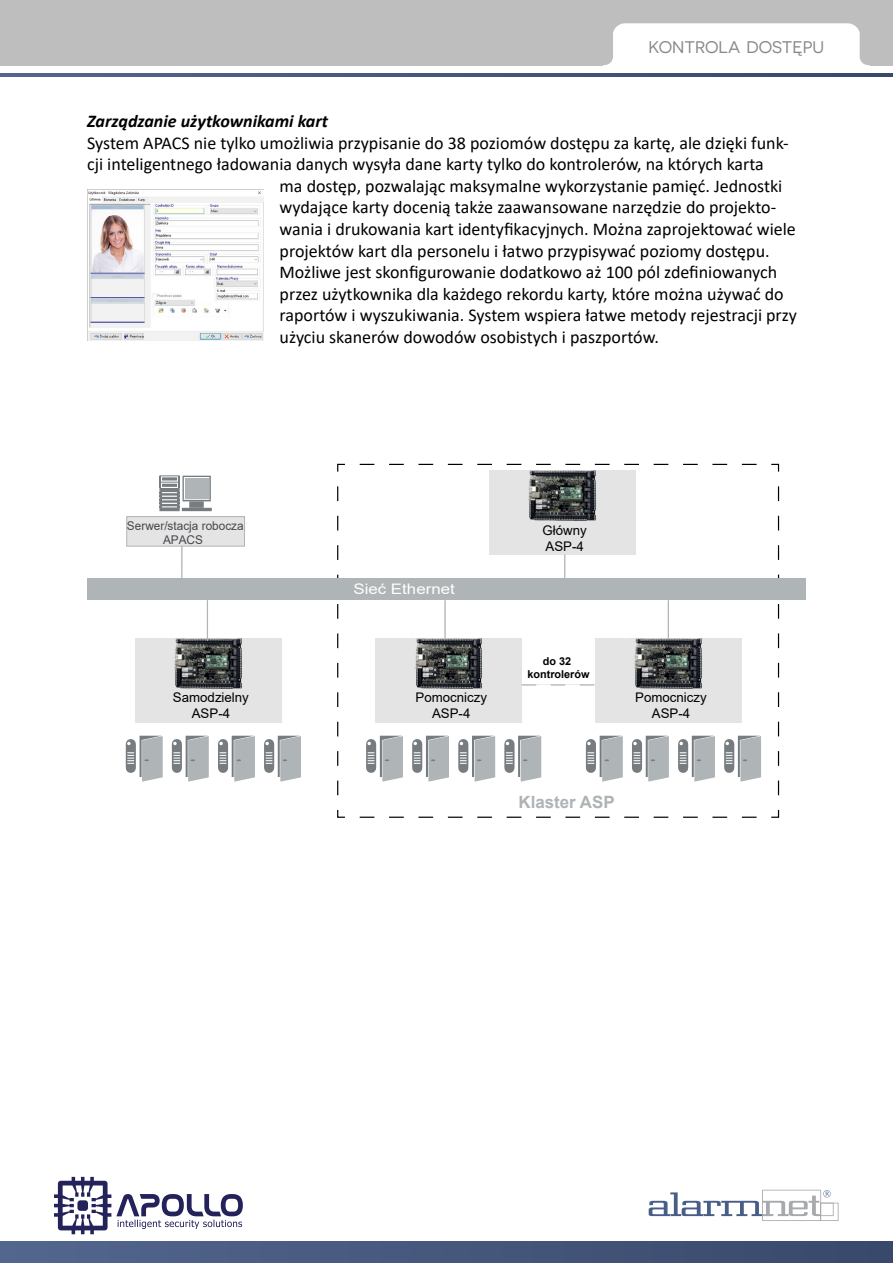
<style>
.page{position:relative;width:893px;height:1263px;background:#fff}
.page>*{position:absolute;margin:0;border:0;box-sizing:border-box;transform-origin:0 0}
.t1{font:18px "Calibri";color:#000}
.t2{font:italic 700 18px "Calibri";color:#000}
.t3{font:700 16.95px "Arial";color:#aeb3b6}
.t4{font:16.8px "Novecentosanswide";color:#878787}
.t5{font:14.55px "Arial";color:#fff;scale:1.17 1}
.t6{font:13.35px/15.9px "Arial";color:#000;text-align:center}
.t7{font:12px/14.4px "Arial";color:#45484c;text-align:center}
.t8{font:700 10.8px/13px "Arial";color:#000;text-align:center}
</style>
<div class="page">
<div style="left:0;top:0;width:893px;height:65px;background:#bebebe"></div>
<svg style="left:603px;top:23px;width:267px;height:43px;background:#f9f9f9"></svg>
<div style="left:0;top:1242px;width:893px;height:21px;background:linear-gradient(to right,#53668e,#39496b)"></div>
<svg style="left:0;top:74px;width:893px;height:2px;background:#45577c"></svg>
<svg style="left:649px;top:1190px;width:190px;height:31px"></svg>
<svg style="left:54px;top:1177px;width:189px;height:57px"></svg>
<img style="left:87px;top:189px;width:176px;height:152px">
<hr style="left:182px;top:508px;width:30px;height:3px;background:#767c80">
<svg style="left:337px;top:463px;width:8px;height:9px"></svg>
<svg style="left:360px;top:464px;width:397px;height:1px"></svg>
<svg style="left:771px;top:463px;width:9px;height:9px"></svg>
<svg style="left:778px;top:486px;width:1px;height:310px"></svg>
<svg style="left:771px;top:810px;width:9px;height:8px"></svg>
<svg style="left:359px;top:817px;width:398px;height:1px"></svg>
<svg style="left:337px;top:810px;width:8px;height:8px"></svg>
<svg style="left:337px;top:486px;width:1px;height:309px"></svg>
<svg style="left:189px;top:507px;width:15px;height:1px"></svg>
<svg style="left:159px;top:507px;width:21px;height:4px"></svg>
<svg style="left:159px;top:475px;width:52px;height:32px"></svg>
<hr style="left:162px;top:477px;width:15px;height:3px;background:#767c80">
<div style="left:185px;top:478px;width:23px;height:21px;background:#afb4b6"></div>
<div style="left:127px;top:517px;width:118px;height:29px;background:#e4e4e4"></div>
<div style="left:126px;top:516px;width:119px;height:30px;border:1px solid #afb4b6"></div>
<div style="left:87px;top:578px;width:719px;height:22px;background:#afb4b6"></div>
<div style="left:135px;top:638px;width:146px;height:84px;background:#e4e4e4"></div>
<img style="left:174px;top:632px;width:68px;height:57px">
<svg style="left:126px;top:736px;width:37px;height:46px"></svg>
<svg style="left:172px;top:736px;width:37px;height:46px"></svg>
<svg style="left:218px;top:736px;width:37px;height:46px"></svg>
<svg style="left:264px;top:736px;width:37px;height:46px"></svg>
<div style="left:375px;top:638px;width:147px;height:84px;background:#e4e4e4"></div>
<img style="left:415px;top:638px;width:67px;height:51px">
<svg style="left:366px;top:736px;width:37px;height:46px"></svg>
<svg style="left:412px;top:736px;width:37px;height:46px"></svg>
<svg style="left:458px;top:736px;width:37px;height:46px"></svg>
<svg style="left:504px;top:736px;width:37px;height:46px"></svg>
<div style="left:595px;top:638px;width:146px;height:84px;background:#e4e4e4"></div>
<img style="left:634px;top:632px;width:68px;height:57px">
<svg style="left:586px;top:736px;width:37px;height:46px"></svg>
<svg style="left:632px;top:736px;width:37px;height:46px"></svg>
<svg style="left:678px;top:736px;width:37px;height:46px"></svg>
<svg style="left:724px;top:736px;width:37px;height:46px"></svg>
<div style="left:489px;top:470px;width:146px;height:85px;background:#e4e4e4"></div>
<img style="left:518px;top:464px;width:80px;height:57px">
<svg style="left:522px;top:684px;width:73px;height:2px"></svg>
<hr style="left:444px;top:600px;width:2px;height:38px;background:#aeb3b6">
<hr style="left:668px;top:600px;width:1px;height:38px;background:#aeb3b6">
<svg style="left:564px;top:555px;width:1px;height:23px"></svg>
<hr style="left:207px;top:600px;width:1px;height:41px;background:#aeb3b6">
<hr style="left:181px;top:546px;width:2px;height:32px;background:#aeb3b6">
<p class="t4" style="left:648px;top:37px;width:177px">KONTROLA DOSTĘPU</p>
<p class="t2" style="left:87px;top:108px;width:242px">Zarządzanie użytkownikami kart</p>
<p class="t1" style="left:87px;top:130px;width:703px">System APACS nie tylko umożliwia przypisanie do 38 poziomów dostępu za kartę, ale dzięki funk-</p>
<p class="t1" style="left:87px;top:152px;width:678px">cji inteligentnego ładowania danych wysyła dane karty tylko do kontrolerów, na których karta</p>
<p class="t1" style="left:280px;top:173px;width:504px">ma dostęp, pozwalając maksymalne wykorzystanie pamięć. Jednostki</p>
<p class="t1" style="left:280px;top:195px;width:498px">wydające karty docenią także zaawansowane narzędzie do projekto-</p>
<p class="t1" style="left:280px;top:217px;width:518px">wania i drukowania kart identyfikacyjnych. Można zaprojektować wiele</p>
<p class="t1" style="left:280px;top:238px;width:492px">projektów kart dla personelu i łatwo przypisywać poziomy dostępu.</p>
<p class="t1" style="left:280px;top:260px;width:499px">Możliwe jest skonfigurowanie dodatkowo aż 100 pól zdefiniowanych</p>
<p class="t1" style="left:280px;top:281px;width:506px">przez użytkownika dla każdego rekordu karty, które można używać do</p>
<p class="t1" style="left:280px;top:303px;width:519px">raportów i wyszukiwania. System wspiera łatwe metody rejestracji przy</p>
<p class="t1" style="left:280px;top:325px;width:381px">użyciu skanerów dowodów osobistych i paszportów.</p>
<p class="t7" style="left:127px;top:518px;width:118px">Serwer/stacja robocza<br>APACS</p>
<p class="t5" style="left:353px;top:579px;width:88px">Sieć Ethernet</p>
<p class="t6" style="left:543px;top:522px;width:46px;text-align:left">Główny<br>ASP-4</p>
<p class="t8" style="left:527px;top:655px;width:64px">do 32 kontrolerów</p>
<p class="t6" style="left:173px;top:690px;width:78px">Samodzielny<br>ASP-4</p>
<p class="t6" style="left:415px;top:690px;width:73px">Pomocniczy<br>ASP-4</p>
<p class="t6" style="left:635px;top:690px;width:73px">Pomocniczy<br>ASP-4</p>
<p class="t3" style="left:518px;top:790px;width:98px">Klaster ASP</p>
</div>
